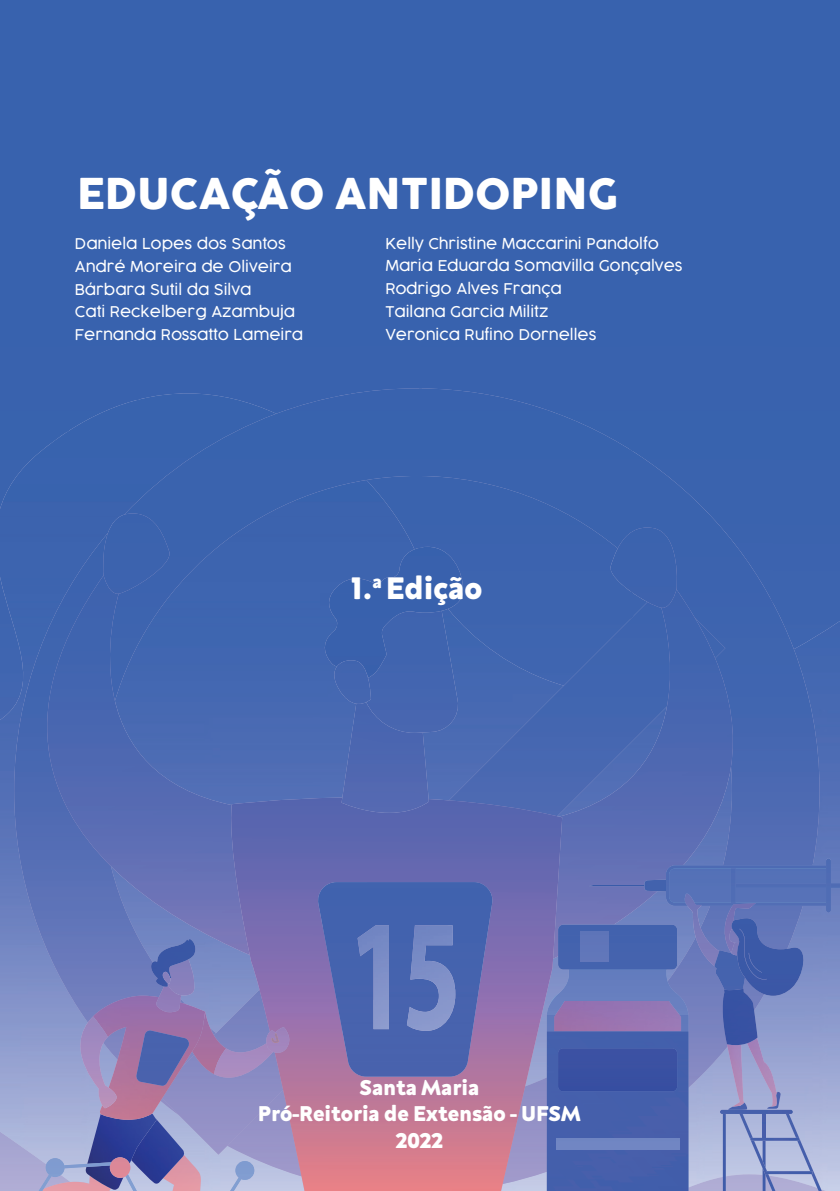
<style>
.page{position:relative;width:840px;height:1191px;background:#fff}
.page>*{position:absolute;margin:0;border:0;box-sizing:border-box;transform-origin:0 0}
.t1{font:41.6px "Cocogoose";color:#fff}
.t2{font:800 32px "Neufreit";color:#fff}
.t3{font:800 22px/26.4px "Neufreit";color:#fff;text-align:center}
.t4{font:300 14.8px/22.8px "Cocogoose";color:#fff}
</style>
<div class="page">
<img style="left:688px;top:1176px;width:137px;height:15px">
<div style="left:0;top:0;width:66px;height:393px;background:#3862ae"></div>
<div style="left:421px;top:0;width:209px;height:388px;background:#3862ae"></div>
<div style="left:773px;top:0;width:66px;height:393px;background:#3862ae"></div>
<div style="left:630px;top:0;width:143px;height:388px;background:#3862ae"></div>
<div style="left:350px;top:0;width:71px;height:388px;background:#3862ae"></div>
<div style="left:66px;top:0;width:70px;height:388px;background:#3862ae"></div>
<div style="left:136px;top:0;width:214px;height:388px;background:#3862ae"></div>
<img style="left:0;top:393px;width:839px;height:772px">
<img style="left:11px;top:388px;width:808px;height:796px">
<img style="left:184px;top:602px;width:541px;height:552px">
<img style="left:45px;top:575px;width:204px;height:380px">
<img style="left:552px;top:589px;width:182px;height:369px">
<img style="left:228px;top:797px;width:334px;height:394px">
<div style="left:341px;top:704px;width:87px;height:109px;background:#4f67b1"></div>
<div style="left:366px;top:678px;width:94px;height:55px;background:#4566b0"></div>
<div style="left:322px;top:547px;width:141px;height:131px;background:#3d64af"></div>
<img style="left:333px;top:660px;width:37px;height:44px">
<div style="left:101px;top:513px;width:71px;height:81px;background:#3c63ae"></div>
<div style="left:608px;top:527px;width:71px;height:81px;background:#3c63ae"></div>
<img style="left:316px;top:882px;width:177px;height:194px">
<img style="left:357px;top:925px;width:32px;height:104px">
<img style="left:406px;top:925px;width:49px;height:106px">
<img style="left:546px;top:969px;width:142px;height:45px">
<img style="left:554px;top:1001px;width:126px;height:30px">
<div style="left:546px;top:1031px;width:142px;height:160px;background:#455fab"></div>
<div style="left:557px;top:924px;width:119px;height:45px;background:#4463ae"></div>
<div style="left:557px;top:1048px;width:119px;height:43px;background:#3950a2"></div>
<img style="left:579px;top:931px;width:29px;height:30px">
<img style="left:556px;top:1138px;width:122px;height:11px">
<img style="left:588px;top:885px;width:56px;height:1px">
<img style="left:644px;top:879px;width:21px;height:12px">
<img style="left:665px;top:865px;width:160px;height:40px">
<div style="left:668px;top:868px;width:157px;height:34px;background:#5572b7"></div>
<img style="left:735px;top:883px;width:104px;height:5px">
<img style="left:730px;top:868px;width:5px;height:35px">
<img style="left:825px;top:858px;width:5px;height:54px">
<img style="left:722px;top:903px;width:33px;height:47px">
<img style="left:746px;top:1038px;width:31px;height:68px">
<img style="left:766px;top:1091px;width:14px;height:17px">
<img style="left:727px;top:1102px;width:20px;height:7px">
<img style="left:725px;top:1045px;width:18px;height:61px">
<img style="left:684px;top:893px;width:34px;height:73px">
<img style="left:714px;top:950px;width:17px;height:40px">
<img style="left:719px;top:988px;width:38px;height:57px">
<svg style="left:730px;top:943px;width:1px;height:12px"></svg>
<img style="left:728px;top:928px;width:3px;height:15px">
<img style="left:731px;top:918px;width:74px;height:77px">
<img style="left:137px;top:1183px;width:26px;height:8px">
<img style="left:739px;top:928px;width:27px;height:51px">
<img style="left:748px;top:952px;width:13px;height:20px">
<img style="left:163px;top:1154px;width:38px;height:37px">
<img style="left:137px;top:1119px;width:47px;height:64px">
<img style="left:87px;top:1113px;width:69px;height:50px">
<img style="left:205px;top:1011px;width:21px;height:63px">
<img style="left:214px;top:1043px;width:59px;height:34px">
<img style="left:266px;top:1027px;width:26px;height:25px">
<svg style="left:271px;top:1033px;width:8px;height:10px"></svg>
<img style="left:93px;top:995px;width:112px;height:124px">
<img style="left:78px;top:1016px;width:40px;height:92px">
<img style="left:156px;top:986px;width:25px;height:26px">
<img style="left:167px;top:986px;width:29px;height:9px">
<img style="left:725px;top:1176px;width:14px;height:15px">
<img style="left:725px;top:1114px;width:14px;height:62px">
<img style="left:150px;top:939px;width:47px;height:47px">
<svg style="left:161px;top:971px;width:9px;height:13px"></svg>
<img style="left:136px;top:1030px;width:54px;height:55px">
<img style="left:230px;top:1177px;width:11px;height:14px">
<img style="left:235px;top:1161px;width:19px;height:18px">
<img style="left:39px;top:1162px;width:98px;height:29px">
<img style="left:46px;top:1158px;width:19px;height:19px">
<img style="left:110px;top:1157px;width:20px;height:20px">
<img style="left:722px;top:1114px;width:3px;height:77px">
<img style="left:775px;top:1114px;width:10px;height:23px">
<img style="left:775px;top:1140px;width:10px;height:31px">
<img style="left:775px;top:1188px;width:10px;height:3px">
<img style="left:775px;top:1174px;width:10px;height:14px">
<img style="left:785px;top:1114px;width:36px;height:77px">
<img style="left:739px;top:1114px;width:36px;height:77px">
<img style="left:719px;top:1109px;width:73px;height:5px">
<img style="left:749px;top:1137px;width:50px;height:3px">
<img style="left:765px;top:1171px;width:47px;height:3px">
<h1 class="t1" style="left:77px;top:165px;width:543px">EDUCAÇÃO ANTIDOPING</h1>
<p class="t4" style="left:75px;top:232px;width:230px">Daniela Lopes dos Santos<br>André Moreira de Oliveira<br>Bárbara Sutil da Silva<br>Cati Reckelberg Azambuja<br>Fernanda Rossatto Lameira</p>
<p class="t4" style="left:385px;top:232px;width:298px">Kelly Christine Maccarini Pandolfo<br>Maria Eduarda Somavilla Gonçalves<br>Rodrigo Alves França<br>Tailana Garcia Militz<br>Veronica Rufino Dornelles</p>
<h2 class="t2" style="left:351px;top:569px;width:133px">1.<sup>a</sup> Edição</h2>
<h3 class="t3" style="left:257px;top:1073px;width:324px">Santa Maria<br>Pró-Reitoria de Extensão - UFSM<br>2022</h3>
</div>
